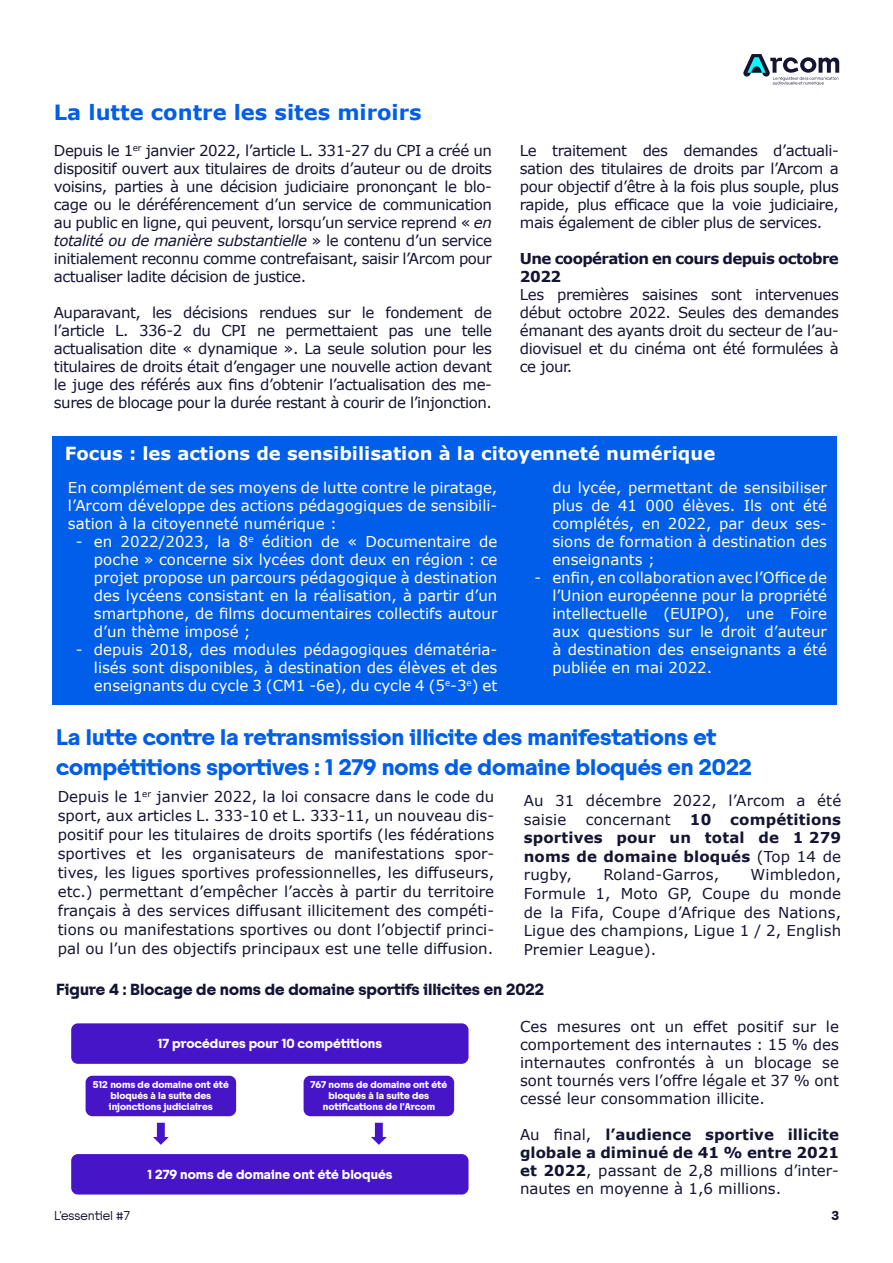
<style>
.page{position:relative;width:893px;height:1263px;background:#fff}
.page>*{position:absolute;margin:0;border:0;box-sizing:border-box;transform-origin:0 0}
.t1{font:700 21px/30px "Tosh";color:#005ee8}
.t2{font:700 21px "Verdana";color:#005ee8}
.t3{font:700 18px "Verdana";color:#fff}
.t4{font:15px/18px "Verdana";color:#141433;text-align:justify}
.t5{font:15px/18px "Verdana";color:#fff;text-align:justify}
.t6{font:700 15px/18.6px "Verdana";letter-spacing:.01em;color:#141433;text-align:justify}
.t7{font:700 15px "Tosh";color:#141433}
.t8{font:700 15px/18px "Verdana";letter-spacing:-.04em;color:#141433}
.t9{font:700 12.3px "Tosh";color:#fff}
.t10{font:12px "Tosh";color:#141433}
.t11{font:700 12px "Tosh";color:#141433}
.t12{font:700 9.15px/10.9px "Tosh";color:#fff;text-align:center}
.s1{font-style:italic}
.s2{font-weight:400}
.s3{font-weight:700}
</style>
<div class="page">
<svg style="left:743px;top:54px;width:96px;height:31px"></svg>
<div style="left:52px;top:436px;width:785px;height:268px;background:#005ee8"></div>
<div style="left:71px;top:1023px;width:397px;height:41px;background:#4715c8;border-radius:7px"></div>
<div style="left:86px;top:1076px;width:150px;height:40px;background:#4715c8;border-radius:7px"></div>
<div style="left:304px;top:1076px;width:150px;height:40px;background:#4715c8;border-radius:7px"></div>
<div style="left:71px;top:1154px;width:397px;height:40px;background:#4715c8;border-radius:7px"></div>
<svg style="left:153px;top:1123px;width:16px;height:22px"></svg>
<svg style="left:371px;top:1123px;width:16px;height:22px"></svg>
<p class="t2" style="left:54px;top:98px;width:369px">La lutte contre les sites miroirs</p>
<p class="t4" style="left:54px;top:142px;width:440px">Depuis le 1<sup>er</sup> janvier 2022, l’article L. 331-27 du CPI a créé un dispositif ouvert aux titulaires de droits d’auteur ou de droits voisins, parties à une décision judiciaire prononçant le blo&shy;cage ou le déréférencement d’un service de communication au public en ligne, qui peuvent, lorsqu’un service reprend « <span class="s1">en totalité ou de manière substantielle</span> » le contenu d’un service initialement reconnu comme contrefaisant, saisir l’Arcom pour actualiser ladite décision de justice.</p>
<p class="t4" style="left:54px;top:304px;width:440px">Auparavant, les décisions rendues sur le fondement de l’article L. 336-2 du CPI ne permettaient pas une telle actualisation dite « dynamique ». La seule solution pour les titulaires de droits était d’engager une nouvelle action devant le juge des référés aux fins d’obtenir l’actualisation des me&shy;sures de blocage pour la durée restant à courir de l’injonction.</p>
<p class="t4" style="left:520px;top:141px;width:320px">Le traitement des demandes d’actuali&shy;sation des titulaires de droits par l’Arcom a pour objectif d’être à la fois plus souple, plus rapide, plus efficace que la voie judiciaire, mais également de cibler plus de services.</p>
<p class="t8" style="left:520px;top:249px;width:320px">Une coopération en cours depuis octobre<br>2022</p>
<p class="t4" style="left:520px;top:285px;width:320px">Les premières saisines sont intervenues début octobre 2022. Seules des demandes émanant des ayants droit du secteur de l’au&shy;diovisuel et du cinéma ont été formulées à ce jour.</p>
<p class="t3" style="left:65px;top:440px;width:652px">Focus : les actions de sensibilisation à la citoyenneté numérique</p>
<p class="t5" style="left:68px;top:478px;width:431px">En complément de ses moyens de lutte contre le piratage, l’Arcom développe des actions pédagogiques de sensibili&shy;sation à la citoyenneté numérique :</p>
<p class="t5" style="left:94px;top:532px;width:405px;text-indent:-18px">- en 2022/2023, la 8<sup>e</sup> édition de « Documentaire de poche » concerne six lycées dont deux en région : ce projet propose un parcours pédagogique à destination des lycéens consistant en la réalisation, à partir d’un smartphone, de films documentaires collectifs autour d’un thème imposé ;</p>
<p class="t5" style="left:94px;top:640px;width:405px;text-indent:-18px">- depuis 2018, des modules pédagogiques dématéria&shy;lisés sont disponibles, à destination des élèves et des enseignants du cycle 3 (CM1 -6e), du cycle 4 (5<sup>e</sup>-3<sup>e</sup>) et</p>
<p class="t5" style="left:552px;top:479px;width:276px">du lycée, permettant de sensibiliser plus de 41 000 élèves. Ils ont été complétés, en 2022, par deux ses&shy;sions de formation à destination des enseignants ;</p>
<p class="t5" style="left:552px;top:569px;width:276px;text-indent:-18px">- enfin, en collaboration avec l’Office de l’Union européenne pour la propriété intellectuelle (EUIPO), une Foire aux questions sur le droit d’auteur à destination des enseignants a été publiée en mai 2022.</p>
<p class="t1" style="left:56px;top:722px;width:697px">La lutte contre la retransmission illicite des manifestations et compétitions sportives : 1 279 noms de domaine bloqués en 2022</p>
<p class="t4" style="left:58px;top:787px;width:438px;line-height:19px">Depuis le 1<sup>er</sup> janvier 2022, la loi consacre dans le code du sport, aux articles L. 333-10 et L. 333-11, un nouveau dis&shy;positif pour les titulaires de droits sportifs (les fédérations sportives et les organisateurs de manifestations spor&shy;tives, les ligues sportives professionnelles, les diffuseurs, etc.) permettant d’empêcher l’accès à partir du territoire français à des services diffusant illicitement des compéti&shy;tions ou manifestations sportives ou dont l’objectif princi&shy;pal ou l’un des objectifs principaux est une telle diffusion.</p>
<p class="t4" style="left:524px;top:791px;width:319px;line-height:18.6px">Au 31 décembre 2022, l’Arcom a été saisie</p>
<p class="t6" style="left:524px;top:810px;width:319px;text-indent:207px">compétitions sportives pour un total de 1 279 noms de domaine bloqués <span class="s2">(Top 14 de rugby,</span></p>
<p class="t4" style="left:586px;top:810px;width:86px">concernant</p>
<p class="t6" style="left:690px;top:810px;width:23px">10</p>
<p class="t4" style="left:524px;top:865px;width:319px;line-height:18.6px;text-indent:227px">Wimbledon, Formule 1, Moto GP, Coupe du monde de la Fifa, Coupe d’Afrique des Nations, Ligue des champions, Ligue 1 / 2, English Premier League).</p>
<p class="t4" style="left:603px;top:866px;width:117px">Roland-Garros,</p>
<p class="t7" style="left:56px;top:979px;width:489px">Figure 4 : Blocage de noms de domaine sportifs illicites en 2022</p>
<p class="t9" style="left:158px;top:1034px;width:226px">17 procédures pour 10 compétitions</p>
<p class="t12" style="left:93px;top:1079px;width:138px">512 noms de domaine ont été bloqués à la suite des injonctions judiciaires</p>
<p class="t12" style="left:310px;top:1079px;width:138px">767 noms de domaine ont été bloqués à la suite des notifications de l’Arcom</p>
<p class="t4" style="left:520px;top:1018px;width:320px">Ces mesures ont un effet positif sur le comportement des internautes : 15 % des internautes confrontés à un blocage se sont tournés vers l’offre légale et 37 % ont cessé leur consommation illicite.</p>
<p class="t4" style="left:520px;top:1126px;width:320px">Au final, <span class="s3">l’audience sportive illicite globale a diminué de 41 % entre 2021 et 2022</span>, passant de 2,8 millions d’inter&shy;nautes en moyenne à 1,6 millions.</p>
<p class="t9" style="left:147px;top:1165px;width:247px">1 279 noms de domaine ont été bloqués</p>
<p class="t10" style="left:54px;top:1208px;width:77px">L’essentiel #7</p>
<p class="t11" style="left:831px;top:1207px;width:9px">3</p>
</div>
